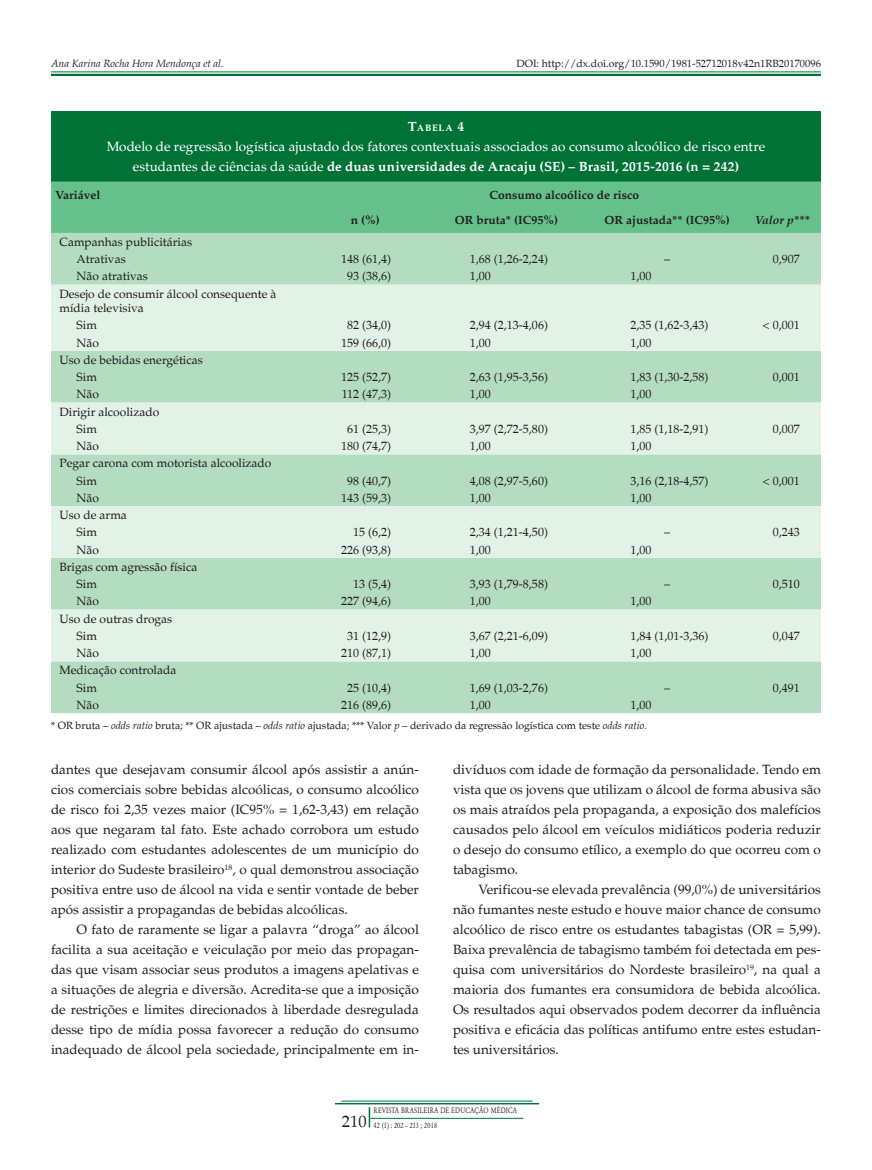
<style>
.page{position:relative;width:872px;height:1170px;background:#fff}
.page>*{position:absolute;margin:0;border:0;box-sizing:border-box;transform-origin:0 0}
.Body_text{font:13.5px/20px "Palton Roman";color:#231f20;text-align:justify}
.O_White{font:13.5px/20px "Palton Roman";letter-spacing:.005em;color:#fff;text-align:center}
.TE{font:12px/14.4px "Palton Roman";color:#231f20}
.t1{font:700 12px "Palton";color:#231f20}
.TE_4{font:12px "Palton Roman";color:#231f20}
.t2{font:italic 700 12px "Palton";color:#231f20}
.TC{font:12px "Palton Roman";color:#231f20}
.R_Just{font:10.5px "Palton Roman";color:#231f20}
.t3{font:italic 10.5px "Palton";color:#231f20}
.O_White-2{font:700 9.45px "Palton";letter-spacing:.09em;color:#fff}
.t4{font:8.25px/15px "Garamond";letter-spacing:.03em;color:#231f20;scale:.8 1}
.s1{font-size:13.5px}
.s2{font-family:"Palton";font-weight:700}
.s3{font-family:"Palton";font-style:italic}
.s4{font-family:"Palton Roman";font-size:16.5px}
</style>
<div class="page">
<hr style="left:370px;top:1117px;width:153px;height:1px;background:#007236">
<svg style="left:369px;top:1107px;width:1px;height:20px"></svg>
<hr style="left:341px;top:1100px;width:192px;height:1px;background:#007236">
<hr style="left:335px;top:1102px;width:204px;height:2px;background:#007236">
<hr style="left:51px;top:71px;width:770px;height:1px;background:#007236">
<hr style="left:51px;top:74px;width:770px;height:2px;background:#007236">
<div style="left:51px;top:111px;width:770px;height:70px;background:#007236"></div>
<div style="left:51px;top:181px;width:770px;height:52px;background:#65c18b"></div>
<div style="left:51px;top:233px;width:770px;height:480px;background:#b3dcc0"></div>
<svg style="left:51px;top:285px;width:770px;height:376px;background:#cfe9d7"></svg>
<p class="t3" style="left:51px;top:58px;width:174px">Ana Karina Rocha Hora Mendonça et al.</p>
<p class="R_Just" style="left:516px;top:57px;width:306px">DOI: http://dx.doi.org/10.1590/1981-52712018v42n1RB20170096</p>
<p class="O_White-2" style="left:408px;top:122px;width:58px"><span class="s1">T</span>ABELA <span class="s1">4</span></p>
<p class="O_White" style="left:107px;top:137px;width:660px">Modelo de regressão logística ajustado dos fatores contextuais associados ao consumo alcoólico de risco entre estudantes de ciências da saúde <span class="s2">de duas universidades de Aracaju (SE) – Brasil, 2015-2016 (n = 242)</span></p>
<p class="t1" style="left:55px;top:187px;width:47px">Variável</p>
<p class="t1" style="left:489px;top:187px;width:151px">Consumo alcoólico de risco</p>
<p class="t1" style="left:351px;top:213px;width:30px">n (%)</p>
<p class="t1" style="left:455px;top:213px;width:105px">OR bruta* (IC95%)</p>
<p class="t1" style="left:604px;top:213px;width:127px">OR ajustada** (IC95%)</p>
<p class="t2" style="left:755px;top:213px;width:56px">Valor p***</p>
<p class="TE" style="left:60px;top:235px;width:134px">Campanhas publicitárias</p>
<p class="TE_4" style="left:77px;top:252px;width:51px">Atrativas</p>
<p class="TE" style="left:341px;top:252px;width:51px">148 (61,4)</p>
<p class="TE" style="left:470px;top:252px;width:79px">1,68 (1,26-2,24)</p>
<p class="TC" style="left:664px;top:252px;width:7px">–</p>
<p class="TE" style="left:772px;top:252px;width:28px">0,907</p>
<p class="TE_4" style="left:77px;top:269px;width:73px">Não atrativas</p>
<p class="TE" style="left:347px;top:269px;width:45px">93 (38,6)</p>
<p class="TE" style="left:470px;top:269px;width:22px">1,00</p>
<p class="TE" style="left:630px;top:269px;width:22px">1,00</p>
<p class="TE" style="left:60px;top:286px;width:218px">Desejo de consumir álcool consequente à mídia televisiva</p>
<p class="TE_4" style="left:77px;top:318px;width:22px">Sim</p>
<p class="TE" style="left:347px;top:318px;width:45px">82 (34,0)</p>
<p class="TE" style="left:470px;top:318px;width:79px">2,94 (2,13-4,06)</p>
<p class="TE" style="left:630px;top:318px;width:79px">2,35 (1,62-3,43)</p>
<p class="TE" style="left:762px;top:318px;width:39px">&lt; 0,001</p>
<p class="TE_4" style="left:77px;top:335px;width:24px">Não</p>
<p class="TE" style="left:341px;top:335px;width:51px">159 (66,0)</p>
<p class="TE" style="left:470px;top:335px;width:22px">1,00</p>
<p class="TE" style="left:630px;top:335px;width:22px">1,00</p>
<p class="TE" style="left:60px;top:353px;width:145px">Uso de bebidas energéticas</p>
<p class="TE_4" style="left:77px;top:370px;width:22px">Sim</p>
<p class="TE" style="left:341px;top:370px;width:51px">125 (52,7)</p>
<p class="TE" style="left:470px;top:370px;width:79px">2,63 (1,95-3,56)</p>
<p class="TE" style="left:630px;top:370px;width:79px">1,83 (1,30-2,58)</p>
<p class="TE" style="left:772px;top:370px;width:28px">0,001</p>
<p class="TE_4" style="left:77px;top:387px;width:24px">Não</p>
<p class="TE" style="left:342px;top:387px;width:51px">112 (47,3)</p>
<p class="TE" style="left:470px;top:387px;width:22px">1,00</p>
<p class="TE" style="left:630px;top:387px;width:22px">1,00</p>
<p class="TE" style="left:60px;top:404px;width:101px">Dirigir alcoolizado</p>
<p class="TE_4" style="left:77px;top:421px;width:22px">Sim</p>
<p class="TE" style="left:347px;top:422px;width:45px">61 (25,3)</p>
<p class="TE" style="left:470px;top:422px;width:79px">3,97 (2,72-5,80)</p>
<p class="TE" style="left:630px;top:422px;width:79px">1,85 (1,18-2,91)</p>
<p class="TE" style="left:772px;top:422px;width:28px">0,007</p>
<p class="TE_4" style="left:77px;top:439px;width:24px">Não</p>
<p class="TE" style="left:341px;top:439px;width:51px">180 (74,7)</p>
<p class="TE" style="left:470px;top:439px;width:22px">1,00</p>
<p class="TE" style="left:630px;top:439px;width:22px">1,00</p>
<p class="TE" style="left:60px;top:456px;width:213px">Pegar carona com motorista alcoolizado</p>
<p class="TE_4" style="left:77px;top:473px;width:22px">Sim</p>
<p class="TE" style="left:347px;top:473px;width:45px">98 (40,7)</p>
<p class="TE" style="left:470px;top:473px;width:79px">4,08 (2,97-5,60)</p>
<p class="TE" style="left:630px;top:473px;width:79px">3,16 (2,18-4,57)</p>
<p class="TE" style="left:762px;top:473px;width:39px">&lt; 0,001</p>
<p class="TE_4" style="left:77px;top:490px;width:24px">Não</p>
<p class="TE" style="left:341px;top:490px;width:51px">143 (59,3)</p>
<p class="TE" style="left:470px;top:490px;width:22px">1,00</p>
<p class="TE" style="left:630px;top:490px;width:22px">1,00</p>
<p class="TE" style="left:60px;top:508px;width:69px">Uso de arma</p>
<p class="TE_4" style="left:77px;top:525px;width:22px">Sim</p>
<p class="TE" style="left:353px;top:525px;width:39px">15 (6,2)</p>
<p class="TE" style="left:470px;top:525px;width:79px">2,34 (1,21-4,50)</p>
<p class="TC" style="left:664px;top:525px;width:7px">–</p>
<p class="TE" style="left:772px;top:525px;width:28px">0,243</p>
<p class="TE_4" style="left:77px;top:542px;width:24px">Não</p>
<p class="TE" style="left:341px;top:542px;width:51px">226 (93,8)</p>
<p class="TE" style="left:470px;top:542px;width:22px">1,00</p>
<p class="TE" style="left:630px;top:542px;width:22px">1,00</p>
<p class="TE" style="left:60px;top:559px;width:139px">Brigas com agressão física</p>
<p class="TE_4" style="left:77px;top:577px;width:22px">Sim</p>
<p class="TE" style="left:353px;top:577px;width:39px">13 (5,4)</p>
<p class="TE" style="left:470px;top:577px;width:79px">3,93 (1,79-8,58)</p>
<p class="TC" style="left:664px;top:577px;width:7px">–</p>
<p class="TE" style="left:772px;top:577px;width:28px">0,510</p>
<p class="TE_4" style="left:77px;top:594px;width:24px">Não</p>
<p class="TE" style="left:341px;top:594px;width:51px">227 (94,6)</p>
<p class="TE" style="left:470px;top:594px;width:22px">1,00</p>
<p class="TE" style="left:630px;top:594px;width:22px">1,00</p>
<p class="TE" style="left:60px;top:611px;width:114px">Uso de outras drogas</p>
<p class="TE_4" style="left:77px;top:628px;width:22px">Sim</p>
<p class="TE" style="left:347px;top:628px;width:45px">31 (12,9)</p>
<p class="TE" style="left:470px;top:628px;width:79px">3,67 (2,21-6,09)</p>
<p class="TE" style="left:630px;top:628px;width:79px">1,84 (1,01-3,36)</p>
<p class="TE" style="left:772px;top:628px;width:28px">0,047</p>
<p class="TE_4" style="left:77px;top:646px;width:24px">Não</p>
<p class="TE" style="left:341px;top:646px;width:51px">210 (87,1)</p>
<p class="TE" style="left:470px;top:646px;width:22px">1,00</p>
<p class="TE" style="left:630px;top:646px;width:22px">1,00</p>
<p class="TE" style="left:60px;top:663px;width:118px">Medicação controlada</p>
<p class="TE_4" style="left:77px;top:680px;width:22px">Sim</p>
<p class="TE" style="left:347px;top:680px;width:45px">25 (10,4)</p>
<p class="TE" style="left:470px;top:680px;width:79px">1,69 (1,03-2,76)</p>
<p class="TC" style="left:664px;top:680px;width:7px">–</p>
<p class="TE" style="left:772px;top:680px;width:28px">0,491</p>
<p class="TE_4" style="left:77px;top:697px;width:24px">Não</p>
<p class="TE" style="left:341px;top:697px;width:51px">216 (89,6)</p>
<p class="TE" style="left:470px;top:697px;width:22px">1,00</p>
<p class="TE" style="left:630px;top:697px;width:22px">1,00</p>
<p class="R_Just" style="left:51px;top:719px;width:597px">* OR bruta – <span class="s3">odds ratio</span> bruta; ** OR ajustada – <span class="s3">odds ratio</span> ajustada; *** Valor <span class="s3">p</span> – derivado da regressão logística com teste <span class="s3">odds ratio.</span></p>
<p class="Body_text" style="left:51px;top:760px;width:369px">dantes que desejavam consumir álcool após assistir a anún&shy;cios comerciais sobre bebidas alcoólicas, o consumo alcoólico de risco foi 2,35 vezes maior (IC95% = 1,62-3,43) em relação aos que negaram tal fato. Este achado corrobora um estudo realizado com estudantes adolescentes de um município do interior do Sudeste brasileiro<sup>18</sup>, o qual demonstrou associação positiva entre uso de álcool na vida e sentir vontade de beber após assistir a propagandas de bebidas alcoólicas.</p>
<p class="Body_text" style="left:51px;top:919px;width:369px;text-indent:26px">O fato de raramente se ligar a palavra “droga” ao álcool facilita a sua aceitação e veiculação por meio das propagan&shy;das que visam associar seus produtos a imagens apelativas e a situações de alegria e diversão. Acredita-se que a imposição de restrições e limites direcionados à liberdade desregulada desse tipo de mídia possa favorecer a redução do consumo inadequado de álcool pela sociedade, principalmente em in-</p>
<p class="Body_text" style="left:453px;top:760px;width:369px">divíduos com idade de formação da personalidade. Tendo em vista que os jovens que utilizam o álcool de forma abusiva são os mais atraídos pela propaganda, a exposição dos malefícios causados pelo álcool em veículos midiáticos poderia reduzir o desejo do consumo etílico, a exemplo do que ocorreu com o tabagismo.</p>
<p class="Body_text" style="left:453px;top:879px;width:369px;text-indent:26px">Verificou-se elevada prevalência (99,0%) de universitários não fumantes neste estudo e houve maior chance de consumo alcoólico de risco entre os estudantes tabagistas (OR = 5,99).<br>Baixa prevalência de tabagismo também foi detectada em pes&shy;quisa com universitários do Nordeste brasileiro<sup>19</sup>, na qual a maioria dos fumantes era consumidora de bebida alcoólica.<br>Os resultados aqui observados podem decorrer da influência positiva e eficácia das políticas antifumo entre estes estudan&shy;tes universitários.</p>
<p class="t4" style="left:342px;top:1102px;width:221px;text-indent:32px">REVISTA BRASILEIRA DE EDUCAÇÃO MÉDICA<br><span class="s4">210</span> 42 (1) : 202 – 213 ; 2018</p>
</div>
